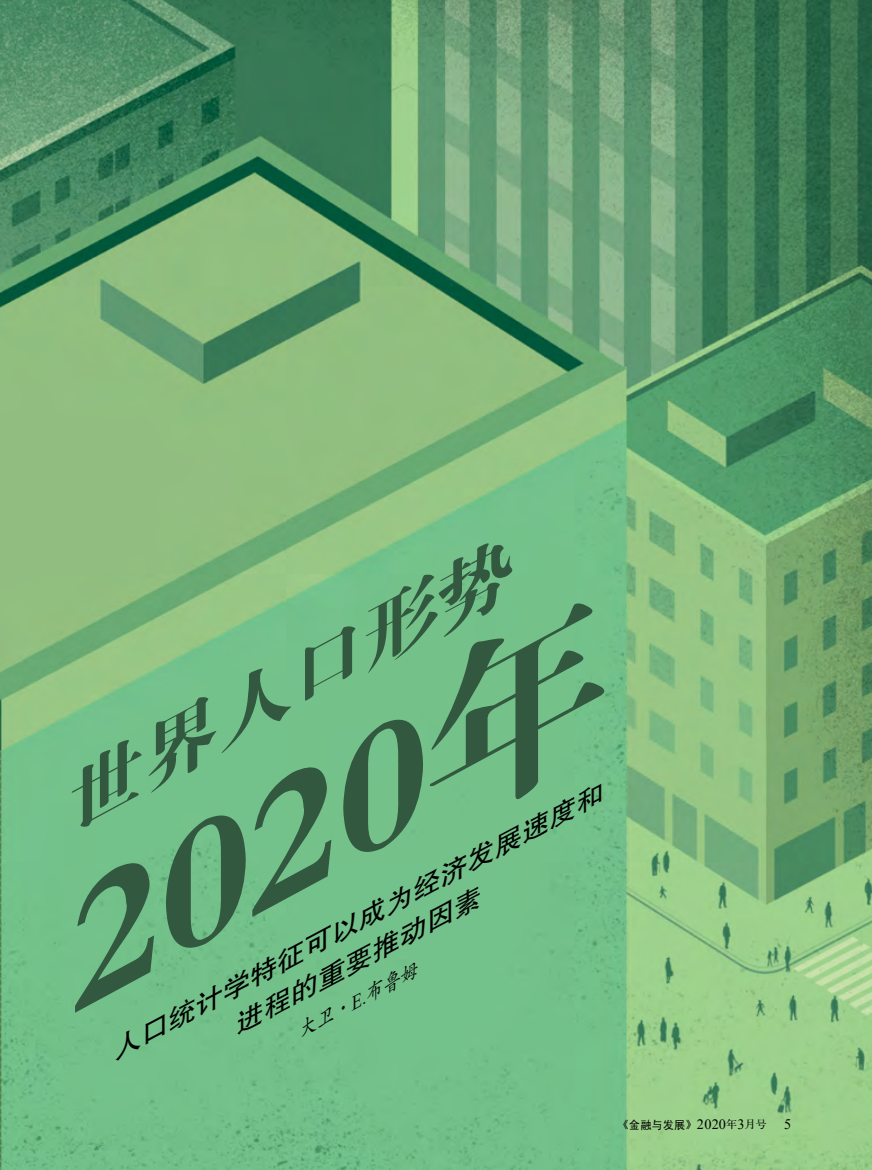
<style>
.page{position:relative;width:872px;height:1170px;background:#fff}
.page>*{position:absolute;margin:0;border:0;box-sizing:border-box;transform-origin:0 0}
.t1{font:italic 169.5px "FZDBSJW GB1 0";color:#32583f;scale:1.29 1}
.t2{font:italic 67.5px "FZDBSJW GB1 0";color:#32583f;scale:1.29 1}
.t3{font:italic 24px/34.5px "FZHTJW GB1 0";color:#000;scale:1.28 1}
.t4{font:italic 19.5px "FZKTK GBK1 0";color:#000}
.t5{font:11.55px "Sim Hei";color:#000}
.s1{font-family:"FZHTK GBK1 0";font-size:10.05px}
.s2{font-family:"Times New Roman";font-size:14.25px}
.s3{font-family:"FZS3 K GBK1 0";font-size:10.65px}
.s4{font-family:"Times New Roman";font-size:14.55px}
</style>
<div class="page">
<img style="left:0;top:0;width:872px;height:1169px">
<h2 class="t2" style="left:41px;top:776px;width:394px;rotate:-28deg">世界人口形势</h2>
<h1 class="t1" style="left:-1px;top:883px;width:484px;rotate:-28deg">2020年</h1>
<p class="t3" style="left:209px;top:982px;width:341px;text-indent:-120px;rotate:-28deg">人口统计学特征可以成为经济发展速度和进程的重要推动因素</p>
<p class="t4" style="left:292px;top:1023px;width:135px;rotate:-28deg">大卫·E.布鲁姆</p>
<p class="t5" style="left:619px;top:1118px;width:173px"><span class="s1">《</span>金融与发展<span class="s1">》</span> <span class="s2">2020</span><span class="s3">年</span><span class="s2">3</span><span class="s3">月号</span> <span class="s4">5</span></p>
</div>
